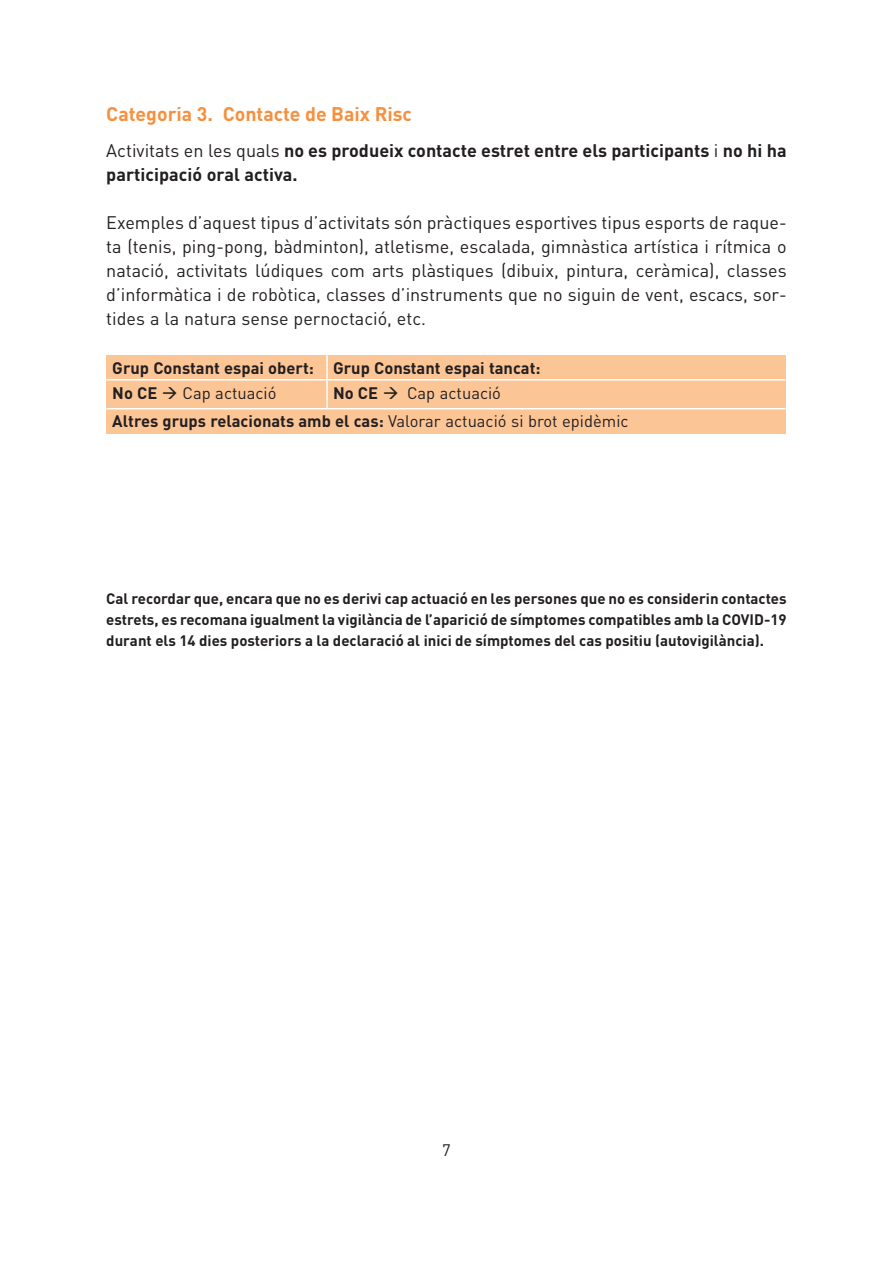
<style>
.page{position:relative;width:893px;height:1263px;background:#fff}
.page>*{position:absolute;margin:0;border:0;box-sizing:border-box;transform-origin:0 0}
.t1{font:700 19.5px "DINOT";color:#f6903f}
.t2{font:18px/24px "DINOT";color:#231f20;text-align:justify}
.t3{font:700 18px/24px "DINOT";color:#231f20}
.t4{font:16.5px/28.8px "DINOT";color:#231f20}
.t5{font:700 16.5px/24.8px "DINOT";color:#231f20}
.notes{font:700 15px/21px "DINOT";color:#231f20;text-align:justify}
.s1{font-weight:400}
.s2{font-weight:700}
</style>
<div class="page">
<div style="left:106px;top:355px;width:221px;height:25px;background:#fcc596"></div>
<div style="left:327px;top:355px;width:458px;height:25px;background:#fcc596"></div>
<div style="left:106px;top:380px;width:221px;height:29px;background:#fcc596"></div>
<div style="left:327px;top:380px;width:458px;height:29px;background:#fcc596"></div>
<div style="left:106px;top:409px;width:679px;height:24px;background:#fcc596"></div>
<hr style="left:106px;top:408px;width:221px;height:1px;background:#fff">
<hr style="left:327px;top:408px;width:458px;height:1px;background:#fff">
<hr style="left:326px;top:355px;width:2px;height:24px;background:#fff">
<hr style="left:326px;top:381px;width:2px;height:27px;background:#fff">
<hr style="left:106px;top:379px;width:221px;height:2px;background:#fff">
<hr style="left:327px;top:379px;width:458px;height:2px;background:#fff">
<h2 class="t1" style="left:106px;top:101px;width:307px">Categoria 3. Contacte de Baix Risc</h2>
<p class="t3" style="left:106px;top:138px;width:682px"><span class="s1">Activitats en les quals</span> no es produeix contacte estret entre els participants <span class="s1">i</span> no hi ha participació oral activa.</p>
<p class="t2" style="left:106px;top:210px;width:682px">Exemples d’aquest tipus d’activitats són pràctiques esportives tipus esports de raque&shy;ta (tenis, ping-pong, bàdminton), atletisme, escalada, gimnàstica artística i rítmica o natació, activitats lúdiques com arts plàstiques (dibuix, pintura, ceràmica), classes d’informàtica i de robòtica, classes d’instruments que no siguin de vent, escacs, sor&shy;tides a la natura sense pernoctació, etc.</p>
<p class="t5" style="left:112px;top:355px;width:430px">Grup Constant espai obert: Grup Constant espai tancat:<br>No CE → <span class="s1">Cap actuació</span></p>
<p class="t4" style="left:112px;top:378px;width:518px;text-indent:221px"><span class="s2">No CE</span> → Cap actuació<br><span class="s2">Altres grups relacionats amb el cas:</span> Valorar actuació si brot epidèmic</p>
<p class="notes" style="left:106px;top:588px;width:682px">Cal recordar que, encara que no es derivi cap actuació en les persones que no es considerin contactes estrets, es recomana igualment la vigilància de l’aparició de símptomes compatibles amb la COVID-19 durant els 14 dies posteriors a la declaració al inici de símptomes del cas positiu (autovigilància).</p>
<p class="t4" style="left:442px;top:1135px;width:10px">7</p>
</div>
